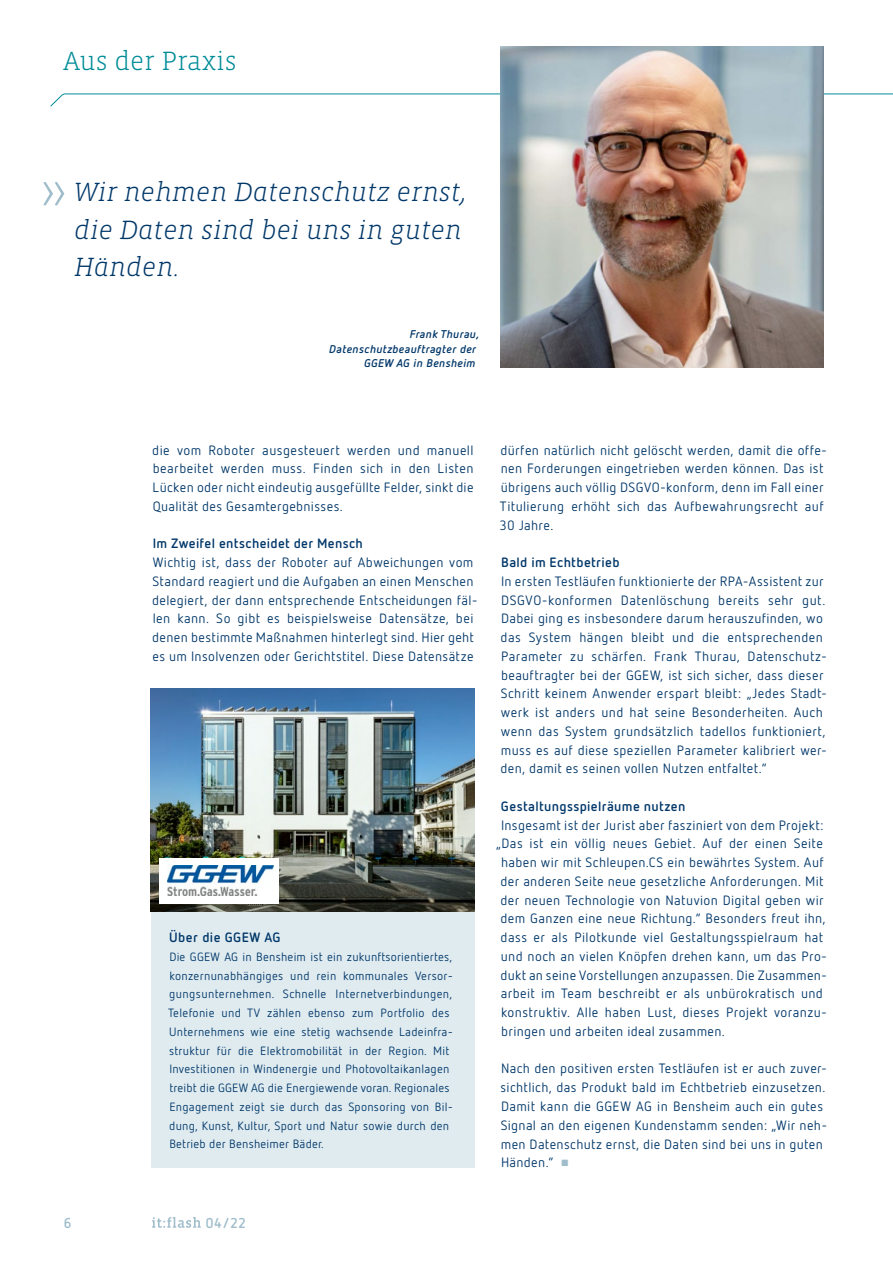
<style>
.page{position:relative;width:893px;height:1263px;background:#fff}
.page>*{position:absolute;margin:0;border:0;box-sizing:border-box;transform-origin:0 0}
.t1{font:300 54px "Vista Slab OTCE";color:#9fbdcb}
.t2{font:italic 300 27px/37.5px "Vista Slab OTCE";color:#003769}
.t3{font:300 27px "Vista Slab OTCE";color:#008c98}
.t4{font:700 14.25px "Netto OT";color:#9fbdcb}
.t5{font:13.5px/18.8px "Netto OT";letter-spacing:.025em;color:#003769}
.t6{font:700 13.5px "Netto OT";letter-spacing:.025em;color:#003769}
.t7{font:12px/18.8px "Netto OT";letter-spacing:.02em;color:#003769}
.t8{font:italic 700 11.25px "Netto OT";letter-spacing:.03em;color:#003769}
.s1{font-size:9px;color:#9fbdcb}
</style>
<div class="page">
<div style="left:151px;top:883px;width:323px;height:284px;background:#e0ebf0"></div>
<img style="left:151px;top:689px;width:323px;height:223px">
<div style="left:159px;top:858px;width:120px;height:45px;background:#fff"></div>
<svg style="left:50px;top:93px;width:843px;height:14px"></svg>
<svg style="left:152px;top:1217px;width:49px;height:11px"></svg>
<img style="left:500px;top:47px;width:323px;height:320px">
<img style="left:167px;top:865px;width:107px;height:31px">
<h2 class="t3" style="left:64px;top:46px;width:174px">Aus der Praxis</h2>
<h1 class="t1" style="left:41px;top:159px;width:26px">»</h1>
<h2 class="t2" style="left:74px;top:173px;width:394px">Wir nehmen Datenschutz ernst, die Daten sind bei uns in guten<br>Händen.</h2>
<p class="t8" style="left:410px;top:327px;width:71px">Frank Thurau,</p>
<p class="t8" style="left:329px;top:342px;width:149px">Datenschutzbeauftragter der</p>
<p class="t8" style="left:364px;top:356px;width:113px">GGEW AG in Bensheim</p>
<p class="t5" style="left:152px;top:440px;width:323px;text-align:justify">die vom Roboter ausgesteuert werden und manuell bearbeitet werden muss. Finden sich in den Listen Lücken oder nicht eindeutig ausgefüllte Felder, sinkt die Qualität des Gesamtergebnisses.</p>
<p class="t6" style="left:153px;top:535px;width:212px">Im Zweifel entscheidet der Mensch</p>
<p class="t5" style="left:152px;top:553px;width:327px">Wichtig ist, dass der Roboter auf Abweichungen vom Standard reagiert und die Aufgaben an einen Menschen delegiert, der dann entsprechende Entscheidungen fäl&shy;len kann. So gibt es beispielsweise Datensätze, bei denen bestimmte Maßnahmen hinterlegt sind. Hier geht es um Insolvenzen oder Gerichtstitel. Diese Datensätze</p>
<p class="t6" style="left:169px;top:929px;width:113px">Über die GGEW AG</p>
<p class="t7" style="left:168px;top:947px;width:286px">Die GGEW AG in Bensheim ist ein zukunftsorientiertes, konzernunabhängiges und rein kommunales Versor&shy;gungsunternehmen. Schnelle Internetverbindungen, Telefonie und TV zählen ebenso zum Portfolio des Unternehmens wie eine stetig wachsende Ladeinfra&shy;struktur für die Elektromobilität in der Region. Mit Investitionen in Windenergie und Photovoltaikanlagen treibt die GGEW AG die Energiewende voran. Regionales Engagement zeigt sie durch das Sponsoring von Bil&shy;dung, Kunst, Kultur, Sport und Natur sowie durch den Betrieb der Bensheimer Bäder.</p>
<p class="t5" style="left:500px;top:440px;width:329px">dürfen natürlich nicht gelöscht werden, damit die offe&shy;nen Forderungen eingetrieben werden können. Das ist übrigens auch völlig DSGVO-konform, denn im Fall einer Titulierung erhöht sich das Aufbewahrungsrecht auf 30 Jahre.</p>
<p class="t6" style="left:501px;top:554px;width:120px">Bald im Echtbetrieb</p>
<p class="t5" style="left:501px;top:571px;width:328px">In ersten Testläufen funktionierte der RPA-Assistent zur DSGVO-konformen Datenlöschung bereits sehr gut.<br>Dabei ging es insbesondere darum herauszufinden, wo das System hängen bleibt und die entsprechenden Parameter zu schärfen. Frank Thurau, Datenschutz&shy;beauftragter bei der GGEW, ist sich sicher, dass dieser Schritt keinem Anwender erspart bleibt: „Jedes Stadt&shy;werk ist anders und hat seine Besonderheiten. Auch wenn das System grundsätzlich tadellos funktioniert, muss es auf diese speziellen Parameter kalibriert wer&shy;den, damit es seinen vollen Nutzen entfaltet.“</p>
<p class="t6" style="left:501px;top:798px;width:186px">Gestaltungsspielräume nutzen</p>
<p class="t5" style="left:501px;top:815px;width:324px">Insgesamt ist der Jurist aber fasziniert von dem Projekt:</p>
<p class="t5" style="left:496px;top:834px;width:329px">„Das ist ein völlig neues Gebiet. Auf der einen Seite</p>
<p class="t5" style="left:501px;top:853px;width:324px">haben wir mit Schleupen.CS ein bewährtes System. Auf</p>
<p class="t5" style="left:501px;top:871px;width:324px">der anderen Seite neue gesetzliche Anforderungen. Mit</p>
<p class="t5" style="left:501px;top:890px;width:325px">der neuen Technologie von Natuvion Digital geben wir</p>
<p class="t5" style="left:501px;top:909px;width:326px">dem Ganzen eine neue Richtung.“ Besonders freut ihn,</p>
<p class="t5" style="left:501px;top:928px;width:324px">dass er als Pilotkunde viel Gestaltungsspielraum hat</p>
<p class="t5" style="left:501px;top:946px;width:328px">und noch an vielen Knöpfen drehen kann, um das Pro-</p>
<p class="t5" style="left:501px;top:965px;width:328px">dukt an seine Vorstellungen anzupassen. Die Zusammen-</p>
<p class="t5" style="left:501px;top:984px;width:324px">arbeit im Team beschreibt er als unbürokratisch und</p>
<p class="t5" style="left:501px;top:1003px;width:328px">konstruktiv. Alle haben Lust, dieses Projekt voranzu-</p>
<p class="t5" style="left:501px;top:1021px;width:225px">bringen und arbeiten ideal zusammen.</p>
<p class="t5" style="left:501px;top:1059px;width:328px">Nach den positiven ersten Testläufen ist er auch zuver&shy;sichtlich, das Produkt bald im Echtbetrieb einzusetzen.<br>Damit kann die GGEW AG in Bensheim auch ein gutes Signal an den eigenen Kundenstamm senden: „Wir neh&shy;men Datenschutz ernst, die Daten sind bei uns in guten Händen.“ <span class="s1">■</span></p>
<p class="t4" style="left:64px;top:1214px;width:9px">6</p>
<p class="t4" style="left:205px;top:1214px;width:42px">04/22</p>
</div>
